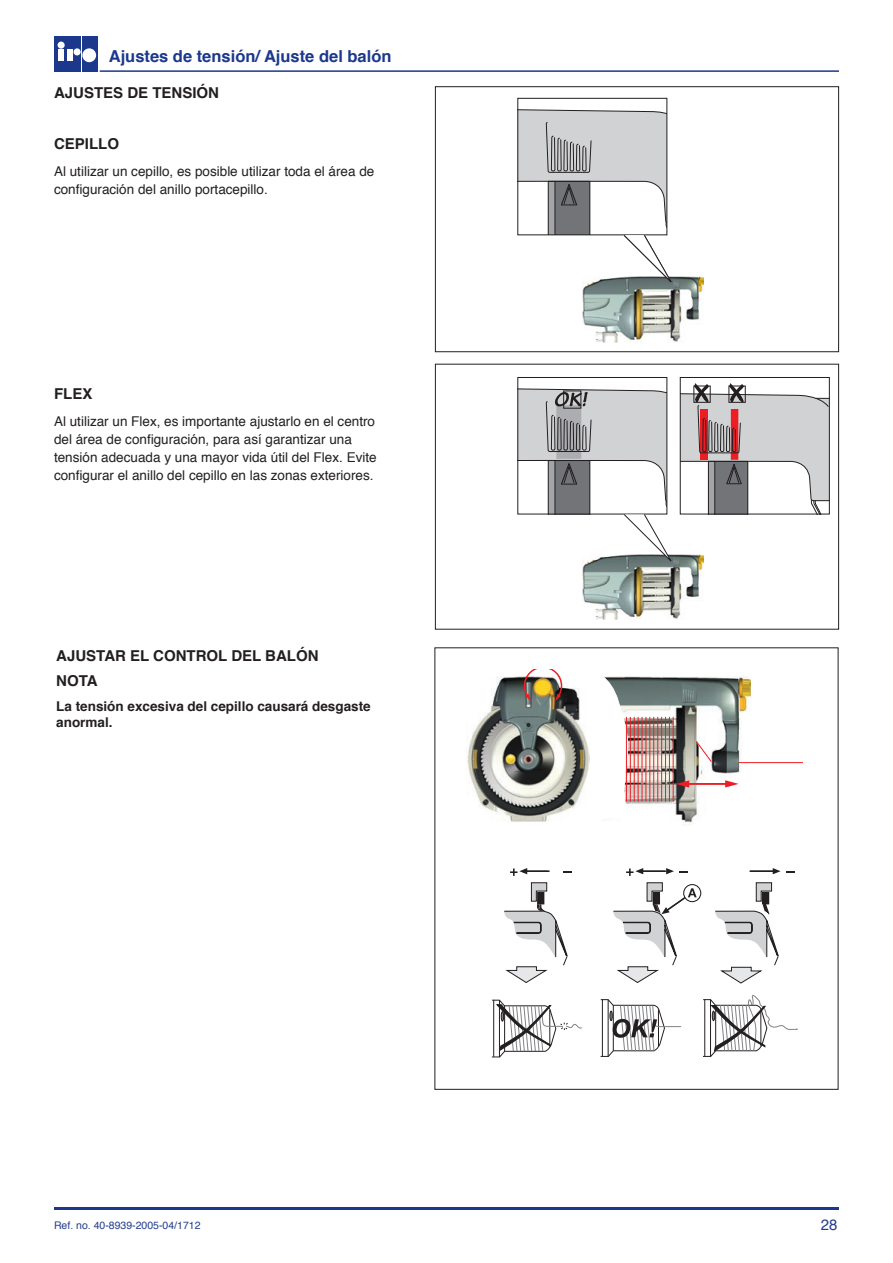
<style>
.page{position:relative;width:893px;height:1263px;background:#fff}
.page>*{position:absolute;margin:0;border:0;box-sizing:border-box;transform-origin:0 0}
.t1{font:700 16.5px "Helvetica";color:#1b388c}
.t2{font:700 15px/25px "Helvetica";color:#231f20}
.t3{font:15px "Helvetica";color:#253f8e}
.t4{font:13.5px/18px "Helvetica";color:#231f20}
.t5{font:700 13.5px/16.5px "Helvetica";color:#231f20}
.t6{font:10.5px "Helvetica";color:#253f8e}
</style>
<div class="page">
<div style="left:54px;top:36px;width:43px;height:36px;background:#1b388c"></div>
<hr style="left:81px;top:36px;width:1px;height:36px;background:#fff">
<div style="left:67px;top:49px;width:6px;height:12px;background:#fff"></div>
<div style="left:58px;top:42px;width:7px;height:7px;background:#fff;border-radius:50%"></div>
<div style="left:58px;top:49px;width:6px;height:12px;background:#fff"></div>
<div style="left:82px;top:48px;width:14px;height:14px;background:#fff;border-radius:50%"></div>
<div style="left:74px;top:48px;width:7px;height:7px;background:#fff;border-radius:50%"></div>
<hr style="left:54px;top:1208px;width:785px;height:2px;background:#1b388c">
<hr style="left:100px;top:70px;width:739px;height:2px;background:#1b388c">
<img style="left:582px;top:554px;width:121px;height:66px">
<div style="left:435px;top:364px;width:404px;height:266px;border:1px solid #231f20"></div>
<img style="left:582px;top:277px;width:121px;height:65px">
<div style="left:435px;top:86px;width:404px;height:266px;border:1px solid #231f20"></div>
<div style="left:517px;top:98px;width:150px;height:137px;border:1px solid #231f20"></div>
<div style="left:517px;top:377px;width:150px;height:137px;border:1px solid #231f20"></div>
<svg style="left:682px;top:383px;width:146px;height:129px"></svg>
<div style="left:729px;top:386px;width:16px;height:16px;border:1px solid #231f20"></div>
<div style="left:680px;top:377px;width:150px;height:137px;border:1px solid #231f20"></div>
<svg style="left:518px;top:108px;width:155px;height:177px"></svg>
<svg style="left:518px;top:387px;width:155px;height:177px"></svg>
<svg style="left:492px;top:1000px;width:90px;height:57px"></svg>
<svg style="left:504px;top:882px;width:64px;height:101px"></svg>
<svg style="left:715px;top:882px;width:64px;height:102px"></svg>
<svg style="left:600px;top:999px;width:81px;height:58px"></svg>
<svg style="left:703px;top:995px;width:94px;height:62px"></svg>
<svg style="left:563px;top:871px;width:8px;height:2px"></svg>
<svg style="left:626px;top:868px;width:61px;height:8px"></svg>
<hr style="left:642px;top:870px;width:24px;height:2px;background:#231f20">
<svg style="left:787px;top:871px;width:8px;height:2px"></svg>
<svg style="left:772px;top:868px;width:9px;height:6px"></svg>
<hr style="left:750px;top:870px;width:23px;height:2px;background:#231f20">
<div style="left:683px;top:884px;width:18px;height:18px;border:1px solid #231f20;border-radius:50%"></div>
<svg style="left:510px;top:868px;width:18px;height:8px"></svg>
<hr style="left:526px;top:870px;width:24px;height:2px;background:#231f20">
<svg style="left:613px;top:882px;width:84px;height:101px"></svg>
<img style="left:631px;top:677px;width:120px;height:146px">
<svg style="left:695px;top:740px;width:107px;height:23px"></svg>
<hr style="left:653px;top:717px;width:1px;height:84px;background:#ee1d23">
<hr style="left:657px;top:717px;width:1px;height:84px;background:#ee1d23">
<hr style="left:649px;top:717px;width:1px;height:84px;background:#ee1d23">
<hr style="left:645px;top:717px;width:1px;height:84px;background:#ee1d23">
<hr style="left:642px;top:717px;width:1px;height:84px;background:#ee1d23">
<hr style="left:638px;top:717px;width:1px;height:84px;background:#ee1d23">
<hr style="left:634px;top:717px;width:1px;height:84px;background:#ee1d23">
<hr style="left:669px;top:717px;width:1px;height:84px;background:#ee1d23">
<hr style="left:665px;top:717px;width:1px;height:84px;background:#ee1d23">
<hr style="left:661px;top:717px;width:1px;height:84px;background:#ee1d23">
<hr style="left:673px;top:717px;width:1px;height:84px;background:#ee1d23">
<svg style="left:466px;top:670px;width:165px;height:152px"></svg>
<hr style="left:687px;top:783px;width:43px;height:2px;background:#ee1d23">
<svg style="left:725px;top:780px;width:14px;height:7px"></svg>
<svg style="left:676px;top:780px;width:13px;height:8px"></svg>
<p class="t1" style="left:109px;top:43px;width:284px">Ajustes de tensión/ Ajuste del balón</p>
<p class="t2" style="left:54px;top:80px;width:167px">AJUSTES DE TENSIÓN</p>
<p class="t2" style="left:54px;top:131px;width:67px">CEPILLO</p>
<p class="t4" style="left:54px;top:162px;width:322px">Al utilizar un cepillo, es posible utilizar toda el área de configuración del anillo portacepillo.</p>
<p class="t2" style="left:54px;top:381px;width:40px">FLEX</p>
<p class="t4" style="left:54px;top:412px;width:324px">Al utilizar un Flex, es importante ajustarlo en el centro del área de configuración, para así garantizar una tensión adecuada y una mayor vida útil del Flex. Evite configurar el anillo del cepillo en las zonas exteriores.</p>
<p class="t2" style="left:56px;top:643px;width:264px">AJUSTAR EL CONTROL DEL BALÓN<br>NOTA</p>
<p class="t5" style="left:56px;top:698px;width:316px">La tensión excesiva del cepillo causará desgaste anormal.</p>
<p class="t6" style="left:54px;top:1217px;width:148px">Ref. no. 40-8939-2005-04/1712</p>
<p class="t3" style="left:821px;top:1213px;width:18px">28</p>
</div>
